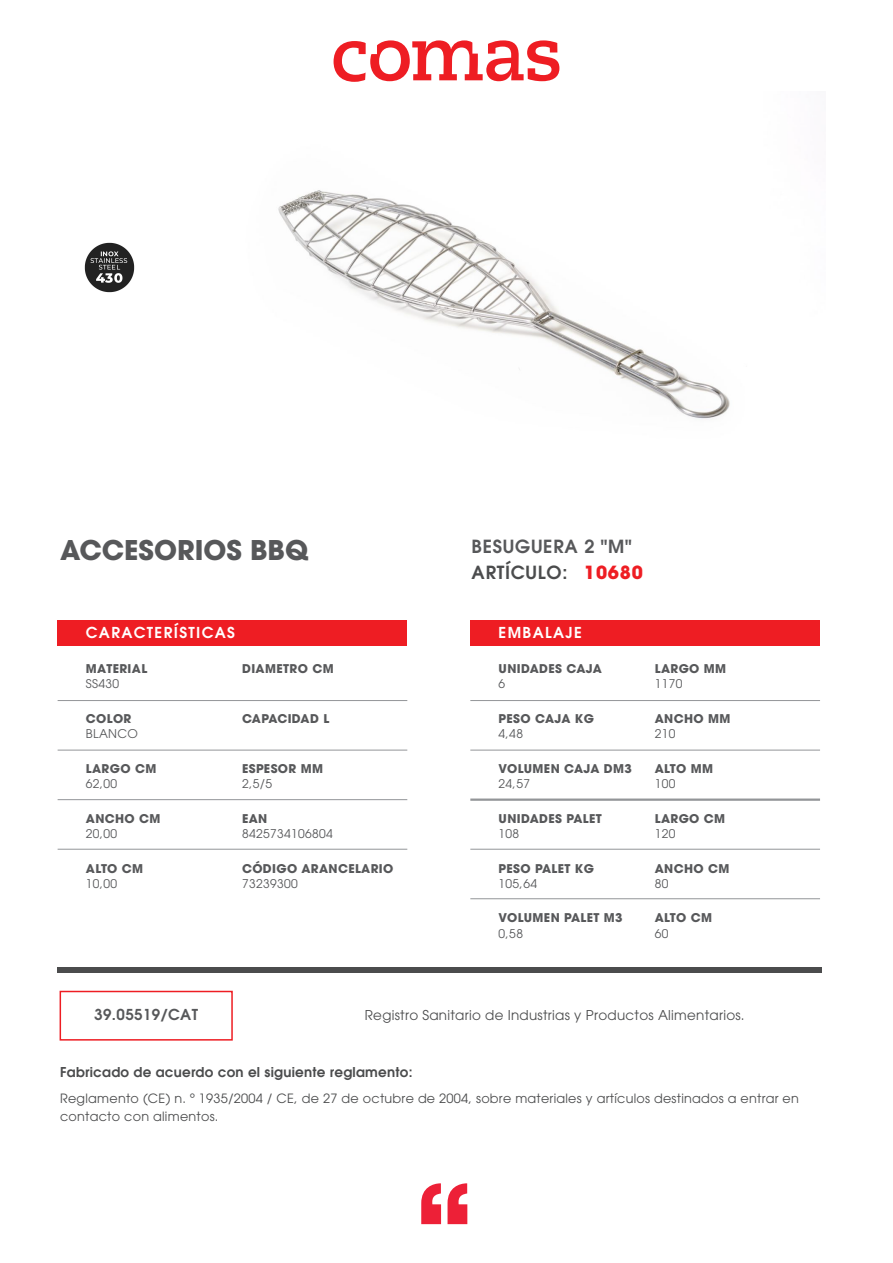
<style>
.page{position:relative;width:893px;height:1263px;background:#fff}
.page>*{position:absolute;margin:0;border:0;box-sizing:border-box;transform-origin:0 0}
.t1{font:700 27px "Avant Garde";color:#57585a}
.t2{font:600 18px/25.7px "Avant Garde";letter-spacing:.04em;color:#57585a}
.t3{font:600 15px "Avant Garde";letter-spacing:.09em;color:#fff}
.t4{font:600 15px "Avant Garde";letter-spacing:.03em;color:#57585a}
.t5{font:13.5px "Avant Garde";letter-spacing:.02em;color:#4b4c4d}
.t6{font:600 13.5px "Avant Garde";letter-spacing:.02em;color:#4b4c4d}
.t7{font:12.75px/18px "Avant Garde";letter-spacing:.02em;color:#4b4c4d}
.t8{font:700 12px "Avant Garde";letter-spacing:.03em;color:#57585a}
.t9{font:12px "Avant Garde";letter-spacing:.03em;color:#57585a}
.t10{font:700 12px "Avant Garde";letter-spacing:.01em;color:#57585a}
.s1{color:#4b4c4d}
.s2{font-weight:700;color:#ee1d23}
</style>
<div class="page">
<svg style="left:421px;top:1183px;width:20px;height:41px"></svg>
<svg style="left:448px;top:1183px;width:19px;height:41px"></svg>
<svg style="left:334px;top:40px;width:225px;height:42px"></svg>
<div style="left:58px;top:620px;width:349px;height:25px;background:#ee1d23"></div>
<div style="left:58px;top:967px;width:764px;height:6px;background:#4b4c4d"></div>
<hr style="left:58px;top:700px;width:349px;height:1px;background:#939598">
<hr style="left:58px;top:750px;width:349px;height:1px;background:#939598">
<hr style="left:58px;top:799px;width:349px;height:1px;background:#939598">
<hr style="left:58px;top:849px;width:349px;height:1px;background:#939598">
<div style="left:470px;top:620px;width:350px;height:25px;background:#ee1d23"></div>
<hr style="left:470px;top:700px;width:350px;height:1px;background:#939598">
<hr style="left:470px;top:750px;width:350px;height:1px;background:#939598">
<hr style="left:470px;top:798px;width:350px;height:3px;background:#939598">
<hr style="left:470px;top:849px;width:350px;height:1px;background:#939598">
<hr style="left:470px;top:898px;width:350px;height:1px;background:#939598">
<div style="left:60px;top:991px;width:173px;height:49px;border:2px solid #ee1d23"></div>
<img style="left:84px;top:242px;width:51px;height:51px">
<img style="left:278px;top:190px;width:452px;height:229px">
<h1 class="t1" style="left:60px;top:532px;width:250px">ACCESORIOS BBQ</h1>
<h2 class="t2" style="left:472px;top:533px;width:173px">BESUGUERA 2 "M"<br><span class="s1">ARTÍCULO:</span> <span class="s2">10680</span></h2>
<p class="t3" style="left:86px;top:623px;width:151px">CARACTERÍSTICAS</p>
<p class="t8" style="left:86px;top:661px;width:63px">MATERIAL</p>
<p class="t9" style="left:86px;top:677px;width:35px">SS430</p>
<p class="t8" style="left:242px;top:661px;width:93px">DIAMETRO CM</p>
<p class="t8" style="left:86px;top:711px;width:47px">COLOR</p>
<p class="t9" style="left:86px;top:727px;width:54px">BLANCO</p>
<p class="t8" style="left:86px;top:761px;width:72px">LARGO CM</p>
<p class="t9" style="left:86px;top:777px;width:33px">62,00</p>
<p class="t8" style="left:86px;top:810px;width:76px">ANCHO CM</p>
<p class="t9" style="left:86px;top:826px;width:33px">20,00</p>
<p class="t8" style="left:86px;top:860px;width:59px">ALTO CM</p>
<p class="t9" style="left:86px;top:876px;width:33px">10,00</p>
<p class="t10" style="left:242px;top:711px;width:89px">CAPACIDAD L</p>
<p class="t8" style="left:242px;top:761px;width:83px">ESPESOR MM</p>
<p class="t9" style="left:242px;top:776px;width:31px">2,5/5</p>
<p class="t8" style="left:242px;top:810px;width:27px">EAN</p>
<p class="t9" style="left:242px;top:826px;width:92px">8425734106804</p>
<p class="t8" style="left:242px;top:860px;width:153px">CÓDIGO ARANCELARIO</p>
<p class="t9" style="left:242px;top:876px;width:57px">73239300</p>
<p class="t3" style="left:499px;top:623px;width:85px">EMBALAJE</p>
<p class="t8" style="left:499px;top:661px;width:105px">UNIDADES CAJA</p>
<p class="t9" style="left:499px;top:677px;width:8px">6</p>
<p class="t8" style="left:499px;top:711px;width:97px">PESO CAJA KG</p>
<p class="t9" style="left:499px;top:727px;width:26px">4,48</p>
<p class="t8" style="left:499px;top:761px;width:135px">VOLUMEN CAJA DM3</p>
<p class="t9" style="left:499px;top:777px;width:33px">24,57</p>
<p class="t8" style="left:499px;top:810px;width:105px">UNIDADES PALET</p>
<p class="t9" style="left:499px;top:826px;width:22px">108</p>
<p class="t8" style="left:499px;top:860px;width:97px">PESO PALET KG</p>
<p class="t9" style="left:499px;top:876px;width:40px">105,64</p>
<p class="t8" style="left:499px;top:910px;width:126px">VOLUMEN PALET M3</p>
<p class="t9" style="left:499px;top:926px;width:26px">0,58</p>
<p class="t8" style="left:655px;top:661px;width:73px">LARGO MM</p>
<p class="t9" style="left:655px;top:677px;width:29px">1170</p>
<p class="t8" style="left:655px;top:711px;width:77px">ANCHO MM</p>
<p class="t9" style="left:655px;top:727px;width:22px">210</p>
<p class="t8" style="left:655px;top:761px;width:60px">ALTO MM</p>
<p class="t9" style="left:655px;top:777px;width:22px">100</p>
<p class="t8" style="left:655px;top:810px;width:72px">LARGO CM</p>
<p class="t9" style="left:655px;top:826px;width:22px">120</p>
<p class="t8" style="left:655px;top:860px;width:76px">ANCHO CM</p>
<p class="t9" style="left:655px;top:876px;width:15px">80</p>
<p class="t8" style="left:655px;top:910px;width:59px">ALTO CM</p>
<p class="t9" style="left:655px;top:926px;width:15px">60</p>
<p class="t4" style="left:94px;top:1005px;width:105px">39.05519/CAT</p>
<p class="t5" style="left:365px;top:1007px;width:381px">Registro Sanitario de Industrias y Productos Alimentarios.</p>
<p class="t6" style="left:60px;top:1063px;width:354px">Fabricado de acuerdo con el siguiente reglamento:</p>
<p class="t7" style="left:60px;top:1090px;width:740px">Reglamento (CE) n. º 1935/2004 / CE, de 27 de octubre de 2004, sobre materiales y artículos destinados a entrar en contacto con alimentos.</p>
</div>
